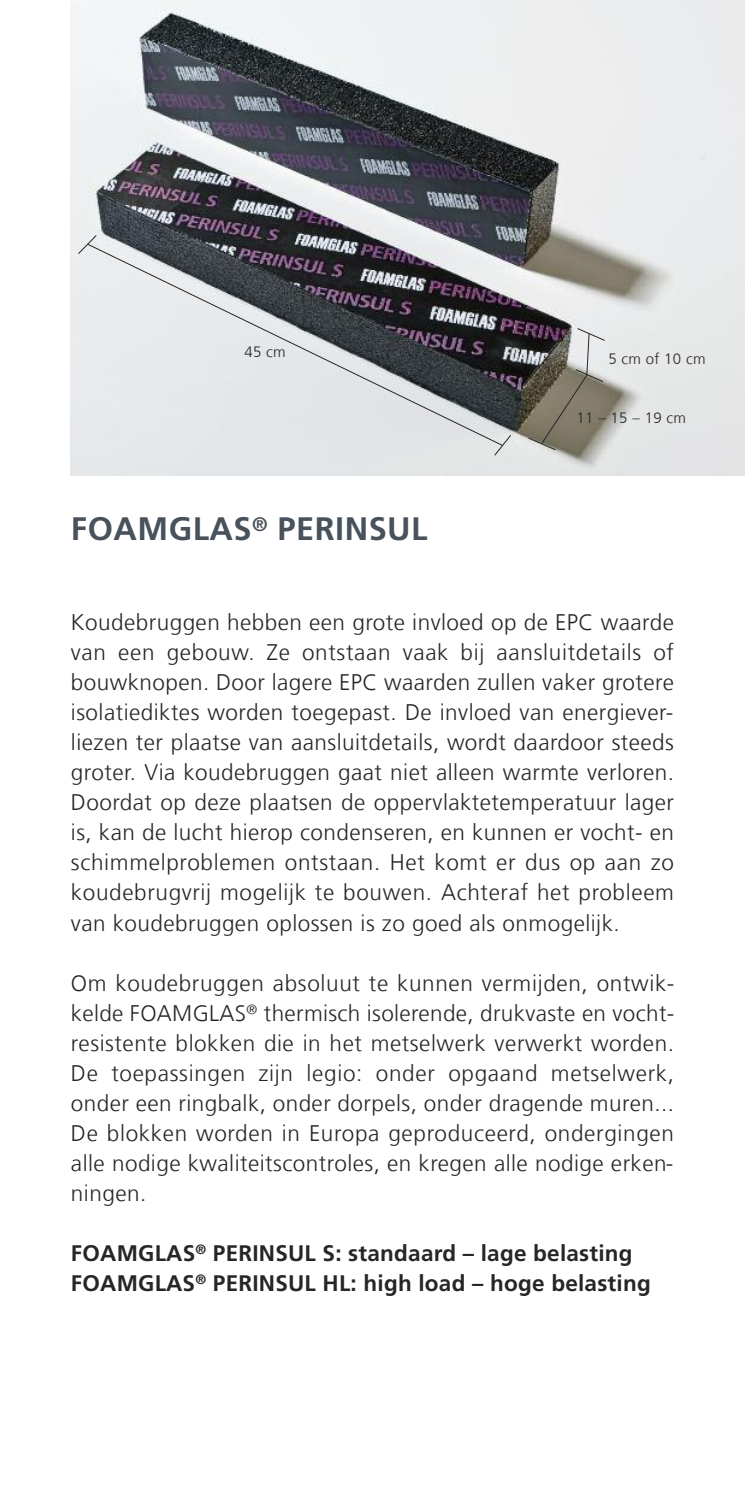
<style>
.page{position:relative;width:745px;height:1489px;background:#fff}
.page>*{position:absolute;margin:0;border:0;box-sizing:border-box;transform-origin:0 0}
.t1{font:700 32.5px "Frutiger LT Com";letter-spacing:.015em;color:#48525c}
.t2{font:300 22.5px/30px "Frutiger LT Com";letter-spacing:.02em;color:#272627;text-align:justify}
.t3{font:700 22.5px/30px "Frutiger LT Com";letter-spacing:.01em;color:#272627}
.t4{font:300 15px "Frutiger LT Com";letter-spacing:.02em;color:#272627}
</style>
<div class="page">
<img style="left:71px;top:0;width:673px;height:475px">
<svg style="left:86px;top:243px;width:418px;height:204px;background:#a1a2a6"></svg>
<svg style="left:77px;top:232px;width:21px;height:24px"></svg>
<svg style="left:492px;top:434px;width:20px;height:22px"></svg>
<svg style="left:526px;top:327px;width:83px;height:124px;background:#888379"></svg>
<p class="t4" style="left:244px;top:346px;width:43px">45 cm</p>
<h1 class="t1" style="left:71px;top:516px;width:358px">FOAMGLAS<sup>®</sup> PERINSUL</h1>
<p class="t4" style="left:608px;top:353px;width:98px">5 cm of 10 cm</p>
<p class="t4" style="left:576px;top:411px;width:111px">11–15–19cm</p>
<p class="t2" style="left:71px;top:609px;width:604px">Koudebruggen hebben een grote invloed op de EPC waarde van een gebouw. Ze ontstaan vaak bij aansluitdetails of bouwknopen. Door lagere EPC waarden zullen vaker grotere isolatiediktes worden toegepast. De invloed van energiever&shy;liezen ter plaatse van aansluitdetails, wordt daardoor steeds groter. Via koudebruggen gaat niet alleen warmte verloren.<br>Doordat op deze plaatsen de oppervlaktetemperatuur lager is, kan de lucht hierop condenseren, en kunnen er vocht- en schimmelproblemen ontstaan. Het komt er dus op aan zo koudebrugvrij mogelijk te bouwen. Achteraf het probleem van koudebruggen oplossen is zo goed als onmogelijk.</p>
<p class="t2" style="left:71px;top:969px;width:604px">Om koudebruggen absoluut te kunnen vermijden, ontwik&shy;kelde FOAMGLAS<sup>®</sup> thermisch isolerende, drukvaste en vocht&shy;resistente blokken die in het metselwerk verwerkt worden.<br>De toepassingen zijn legio: onder opgaand metselwerk, onder een ringbalk, onder dorpels, onder dragende muren...<br>De blokken worden in Europa geproduceerd, ondergingen alle nodige kwaliteitscontroles, en kregen alle nodige erken&shy;ningen.</p>
<p class="t3" style="left:71px;top:1239px;width:581px">FOAMGLAS<sup>®</sup> PERINSUL S: standaard – lage belasting<br>FOAMGLAS<sup>®</sup> PERINSUL HL: high load – hoge belasting</p>
</div>
